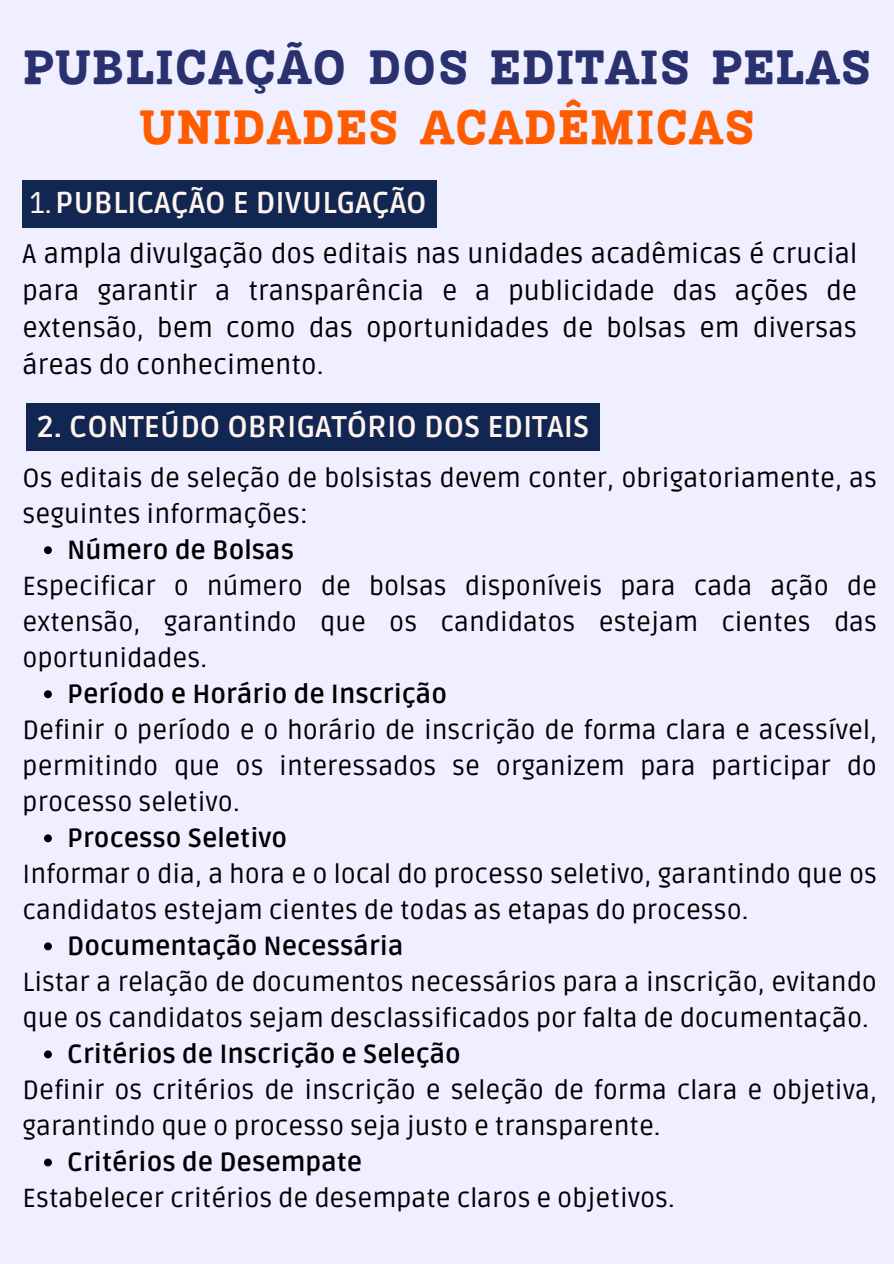
<style>
.page{position:relative;width:894px;height:1264px;background:#fff}
.page>*{position:absolute;margin:0;border:0;box-sizing:border-box;transform-origin:0 0}
.t1{font:700 48px/59.7px "Carollo Playscript";color:#2a316f;text-align:center}
.t2{font:700 30px "Ruda";color:#fff4ef}
.t3{font:27px/37.2px "Ruda";color:#000;text-align:justify}
.t4{font:26.25px/36px "Ruda";color:#000}
.t5{font:700 26.25px "Ruda";color:#000}
.s1{color:#ff5c00}
.s2{font-weight:400}
</style>
<div class="page">
<div style="left:0;top:0;width:893px;height:1263px;background:#efefff"></div>
<div style="left:22px;top:180px;width:415px;height:47px;background:#112752"></div>
<div style="left:27px;top:403px;width:572px;height:48px;background:#112752"></div>
<svg style="left:44px;top:546px;width:8px;height:8px"></svg>
<svg style="left:44px;top:690px;width:8px;height:8px"></svg>
<svg style="left:44px;top:834px;width:8px;height:8px"></svg>
<svg style="left:44px;top:942px;width:8px;height:8px"></svg>
<svg style="left:44px;top:1050px;width:8px;height:8px"></svg>
<svg style="left:44px;top:1158px;width:8px;height:8px"></svg>
<h1 class="t1" style="left:22px;top:38px;width:850px">PUBLICAÇÃO DOS EDITAIS PELAS<br><span class="s1">UNIDADES ACADÊMICAS</span></h1>
<h3 class="t2" style="left:29px;top:185px;width:398px"><span class="s2">1.</span>PUBLICAÇÃO E DIVULGAÇÃO</h3>
<p class="t3" style="left:23px;top:235px;width:835px">A ampla divulgação dos editais nas unidades acadêmicas é crucial para garantir a transparência e a publicidade das ações de extensão, bem como das oportunidades de bolsas em diversas áreas do conhecimento.</p>
<h2 class="t2" style="left:37px;top:409px;width:553px">2. CONTEÚDO OBRIGATÓRIO DOS EDITAIS</h2>
<p class="t4" style="left:23px;top:460px;width:855px">Os editais de seleção de bolsistas devem conter, obrigatoriamente, as seguintes informações:</p>
<p class="t5" style="left:67px;top:534px;width:228px">Número de Bolsas</p>
<p class="t4" style="left:23px;top:568px;width:855px;text-align:justify">Especificar o número de bolsas disponíveis para cada ação de extensão, garantindo que os candidatos estejam cientes das oportunidades.</p>
<p class="t5" style="left:67px;top:678px;width:381px">Período e Horário de Inscrição</p>
<p class="t4" style="left:23px;top:712px;width:855px;text-align:justify">Definir o período e o horário de inscrição de forma clara e acessível, permitindo que os interessados se organizem para participar do processo seletivo.</p>
<p class="t5" style="left:67px;top:822px;width:221px">Processo Seletivo</p>
<p class="t4" style="left:23px;top:856px;width:855px">Informar o dia, a hora e o local do processo seletivo, garantindo que os candidatos estejam cientes de todas as etapas do processo.</p>
<p class="t5" style="left:67px;top:930px;width:338px">Documentação Necessária</p>
<p class="t4" style="left:23px;top:964px;width:855px">Listar a relação de documentos necessários para a inscrição, evitando que os candidatos sejam desclassificados por falta de documentação.</p>
<p class="t5" style="left:67px;top:1038px;width:395px">Critérios de Inscrição e Seleção</p>
<p class="t4" style="left:23px;top:1072px;width:855px">Definir os critérios de inscrição e seleção de forma clara e objetiva, garantindo que o processo seja justo e transparente.</p>
<p class="t5" style="left:67px;top:1146px;width:296px">Critérios de Desempate</p>
<p class="t4" style="left:23px;top:1180px;width:653px">Estabelecer critérios de desempate claros e objetivos.</p>
</div>
